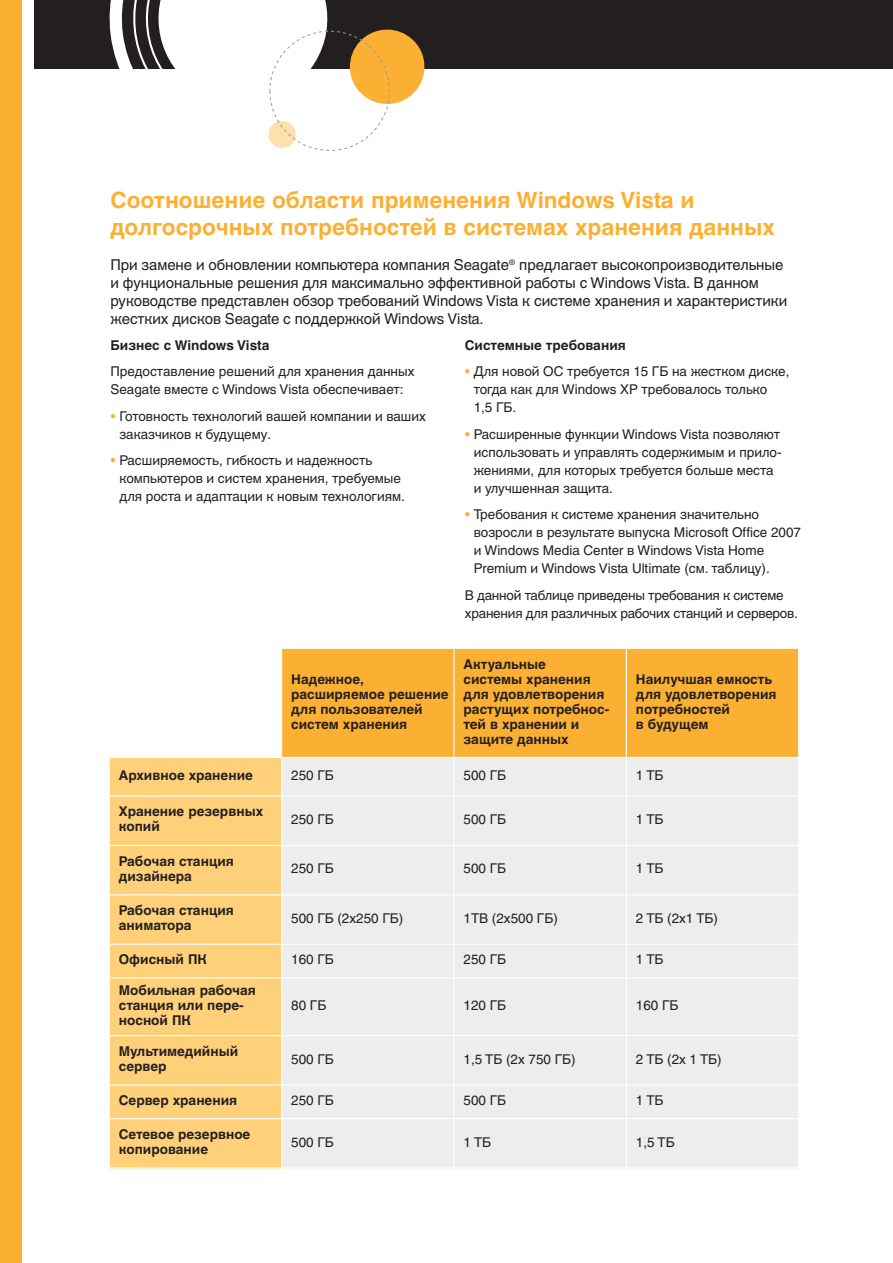
<style>
.page{position:relative;width:893px;height:1263px;background:#fff}
.page>*{position:absolute;margin:0;border:0;box-sizing:border-box;transform-origin:0 0}
.t1{font:700 22.5px/27px "Helvetica World";color:#fbb033}
.t2{font:15px/18px "Helvetica World";letter-spacing:-.005em;color:#231f20}
.t3{font:13.5px/18px "Helvetica World";color:#231f20}
.t4{font:700 13.5px/15px "Helvetica World";color:#231f20}
.s1{font-weight:700}
.s2{color:#fbb033}
</style>
<div class="page">
<div style="left:0;top:0;width:21px;height:1263px;background:#fbb033"></div>
<div style="left:34px;top:0;width:859px;height:68px;background:#231f20"></div>
<svg style="left:110px;top:0;width:314px;height:150px"></svg>
<div style="left:282px;top:648px;width:172px;height:109px;background:#fbb033"></div>
<div style="left:454px;top:648px;width:172px;height:109px;background:#fbb033"></div>
<div style="left:626px;top:648px;width:173px;height:109px;background:#fbb033"></div>
<div style="left:109px;top:757px;width:173px;height:39px;background:#fed07a"></div>
<div style="left:282px;top:757px;width:172px;height:39px;background:#ededee"></div>
<div style="left:454px;top:757px;width:172px;height:39px;background:#ededee"></div>
<div style="left:626px;top:757px;width:173px;height:39px;background:#ededee"></div>
<div style="left:109px;top:796px;width:173px;height:49px;background:#fed07a"></div>
<div style="left:282px;top:796px;width:172px;height:49px;background:#ededee"></div>
<div style="left:454px;top:796px;width:172px;height:49px;background:#ededee"></div>
<div style="left:626px;top:796px;width:173px;height:49px;background:#ededee"></div>
<div style="left:109px;top:845px;width:173px;height:50px;background:#fed07a"></div>
<div style="left:282px;top:845px;width:172px;height:50px;background:#ededee"></div>
<div style="left:454px;top:845px;width:172px;height:50px;background:#ededee"></div>
<div style="left:626px;top:845px;width:173px;height:50px;background:#ededee"></div>
<div style="left:109px;top:895px;width:173px;height:49px;background:#fed07a"></div>
<div style="left:282px;top:895px;width:172px;height:49px;background:#ededee"></div>
<div style="left:454px;top:895px;width:172px;height:49px;background:#ededee"></div>
<div style="left:626px;top:895px;width:173px;height:49px;background:#ededee"></div>
<div style="left:109px;top:944px;width:173px;height:34px;background:#fed07a"></div>
<div style="left:282px;top:944px;width:172px;height:34px;background:#ededee"></div>
<div style="left:454px;top:944px;width:172px;height:34px;background:#ededee"></div>
<div style="left:626px;top:944px;width:173px;height:34px;background:#ededee"></div>
<div style="left:109px;top:978px;width:173px;height:57px;background:#fed07a"></div>
<div style="left:282px;top:978px;width:172px;height:57px;background:#ededee"></div>
<div style="left:454px;top:978px;width:172px;height:57px;background:#ededee"></div>
<div style="left:626px;top:978px;width:173px;height:57px;background:#ededee"></div>
<div style="left:109px;top:1035px;width:173px;height:50px;background:#fed07a"></div>
<div style="left:282px;top:1035px;width:172px;height:50px;background:#ededee"></div>
<div style="left:454px;top:1035px;width:172px;height:50px;background:#ededee"></div>
<div style="left:626px;top:1035px;width:173px;height:50px;background:#ededee"></div>
<div style="left:109px;top:1085px;width:173px;height:33px;background:#fed07a"></div>
<div style="left:282px;top:1085px;width:172px;height:33px;background:#ededee"></div>
<div style="left:454px;top:1085px;width:172px;height:33px;background:#ededee"></div>
<div style="left:626px;top:1085px;width:173px;height:33px;background:#ededee"></div>
<div style="left:109px;top:1118px;width:173px;height:50px;background:#fed07a"></div>
<div style="left:282px;top:1118px;width:172px;height:50px;background:#ededee"></div>
<div style="left:454px;top:1118px;width:172px;height:50px;background:#ededee"></div>
<div style="left:626px;top:1118px;width:173px;height:50px;background:#ededee"></div>
<hr style="left:109px;top:648px;width:1px;height:520px;background:#fff">
<hr style="left:281px;top:648px;width:1px;height:520px;background:#fff">
<hr style="left:453px;top:648px;width:2px;height:520px;background:#fff">
<hr style="left:626px;top:648px;width:1px;height:520px;background:#fff">
<hr style="left:798px;top:648px;width:1px;height:520px;background:#fff">
<hr style="left:109px;top:648px;width:690px;height:1px;background:#fff">
<hr style="left:109px;top:757px;width:690px;height:1px;background:#fff">
<hr style="left:109px;top:795px;width:690px;height:2px;background:#fff">
<hr style="left:109px;top:845px;width:690px;height:1px;background:#fff">
<hr style="left:109px;top:894px;width:690px;height:1px;background:#fff">
<hr style="left:109px;top:944px;width:690px;height:1px;background:#fff">
<hr style="left:109px;top:977px;width:690px;height:1px;background:#fff">
<hr style="left:109px;top:1035px;width:690px;height:1px;background:#fff">
<hr style="left:109px;top:1084px;width:690px;height:1px;background:#fff">
<hr style="left:109px;top:1118px;width:690px;height:1px;background:#fff">
<hr style="left:109px;top:1167px;width:690px;height:1px;background:#fff">
<p class="t1" style="left:111px;top:186px;width:666px">Соотношение области применения Windows Vista и долгосрочных потребностей в системах хранения данных</p>
<p class="t2" style="left:111px;top:256px;width:678px">При замене и обновлении компьютера компания Seagate<sup>®</sup> предлагает высокопроизводительные и фунциональные решения для максимально эффективной работы с Windows Vista. В данном руководстве представлен обзор требований Windows Vista к системе хранения и характеристики жестких дисков Seagate с поддержкой Windows Vista.</p>
<p class="t3" style="left:111px;top:332px;width:305px;line-height:26.5px"><span class="s1">Бизнес с Windows Vista<br></span>Предоставление решений для хранения данных</p>
<p class="t3" style="left:111px;top:381px;width:295px">Seagate вместе с Windows Vista обеспечивает:</p>
<p class="t3" style="left:119px;top:407px;width:308px;text-indent:-9px"><span class="s2">•</span> Готовность технологий вашей компании и ваших заказчиков к будущему.</p>
<p class="t3" style="left:119px;top:452px;width:287px;text-indent:-9px"><span class="s2">•</span> Расширяемость, гибкость и надежность компьютеров и систем хранения, требуемые для роста и адаптации к новым технологиям.</p>
<p class="t4" style="left:291px;top:671px;width:159px">Надежное, расширяемое решение для пользователей систем хранения</p>
<p class="t4" style="left:465px;top:338px;width:162px">Системные требования</p>
<p class="t3" style="left:474px;top:363px;width:317px;text-indent:-9px"><span class="s2">•</span> Для новой ОС требуется 15 ГБ на жестком диске, тогда как для Windows XP требовалось только<br>1,5 ГБ.</p>
<p class="t3" style="left:474px;top:425px;width:309px;text-indent:-9px"><span class="s2">•</span> Расширенные функции Windows Vista позволяют использовать и управлять содержимым и прило&shy;жениями, для которых требуется больше места и улучшенная защита.</p>
<p class="t3" style="left:474px;top:506px;width:329px;text-indent:-9px"><span class="s2">•</span> Требования к системе хранения значительно возросли в результате выпуска Microsoft Office 2007 и Windows Media Center в Windows Vista Home Premium и Windows Vista Ultimate (см. таблицу).</p>
<p class="t3" style="left:465px;top:586px;width:335px">В данной таблице приведены требования к системе хранения для различных рабочих станций и серверов.</p>
<p class="t4" style="left:464px;top:656px;width:147px">Актуальные<br>системы хранения для удовлетворения растущих потребнос&shy;тей в хранении и защите данных</p>
<p class="t4" style="left:636px;top:671px;width:142px">Наилучшая емкость для удовлетворения потребностей<br>в будущем</p>
<p class="t4" style="left:119px;top:768px;width:136px">Архивное хранение</p>
<p class="t3" style="left:291px;top:766px;width:44px">250 ГБ</p>
<p class="t3" style="left:464px;top:766px;width:44px">500 ГБ</p>
<p class="t3" style="left:636px;top:766px;width:29px">1TБ</p>
<p class="t4" style="left:119px;top:804px;width:146px">Хранение резервных копий</p>
<p class="t3" style="left:291px;top:810px;width:44px">250 ГБ</p>
<p class="t3" style="left:464px;top:810px;width:44px">500 ГБ</p>
<p class="t3" style="left:636px;top:810px;width:29px">1TБ</p>
<p class="t4" style="left:119px;top:854px;width:117px">Рабочая станция дизайнера</p>
<p class="t3" style="left:291px;top:860px;width:44px">250 ГБ</p>
<p class="t3" style="left:464px;top:860px;width:44px">500 ГБ</p>
<p class="t3" style="left:636px;top:860px;width:29px">1TБ</p>
<p class="t4" style="left:119px;top:903px;width:117px">Рабочая станция аниматора</p>
<p class="t3" style="left:291px;top:909px;width:114px">500 ГБ (2x250 ГБ)</p>
<p class="t3" style="left:464px;top:909px;width:96px">1TB (2x500 ГБ)</p>
<p class="t3" style="left:636px;top:909px;width:84px">2 TБ (2x1 TБ)</p>
<p class="t4" style="left:119px;top:952px;width:90px">Офисный ПК</p>
<p class="t3" style="left:291px;top:950px;width:44px">160 ГБ</p>
<p class="t3" style="left:464px;top:950px;width:44px">250 ГБ</p>
<p class="t3" style="left:636px;top:950px;width:29px">1TБ</p>
<p class="t4" style="left:119px;top:983px;width:139px">Мобильная рабочая станция или пере&shy;носной ПК</p>
<p class="t3" style="left:291px;top:996px;width:37px">80 ГБ</p>
<p class="t3" style="left:464px;top:996px;width:44px">120 ГБ</p>
<p class="t3" style="left:636px;top:996px;width:44px">160 ГБ</p>
<p class="t4" style="left:119px;top:1044px;width:121px">Мультимедийный сервер</p>
<p class="t3" style="left:291px;top:1050px;width:44px">500 ГБ</p>
<p class="t3" style="left:464px;top:1050px;width:114px">1,5 TБ (2x 750 ГБ)</p>
<p class="t3" style="left:636px;top:1050px;width:87px">2 TБ (2x 1 TБ)</p>
<p class="t4" style="left:119px;top:1093px;width:120px">Сервер хранения</p>
<p class="t3" style="left:291px;top:1091px;width:44px">250 ГБ</p>
<p class="t3" style="left:464px;top:1091px;width:44px">500 ГБ</p>
<p class="t3" style="left:636px;top:1091px;width:29px">1TБ</p>
<p class="t4" style="left:119px;top:1127px;width:133px">Сетевое резервное копирование</p>
<p class="t3" style="left:291px;top:1133px;width:44px">500 ГБ</p>
<p class="t3" style="left:464px;top:1133px;width:29px">1TБ</p>
<p class="t3" style="left:636px;top:1133px;width:40px">1,5 TБ</p>
</div>
